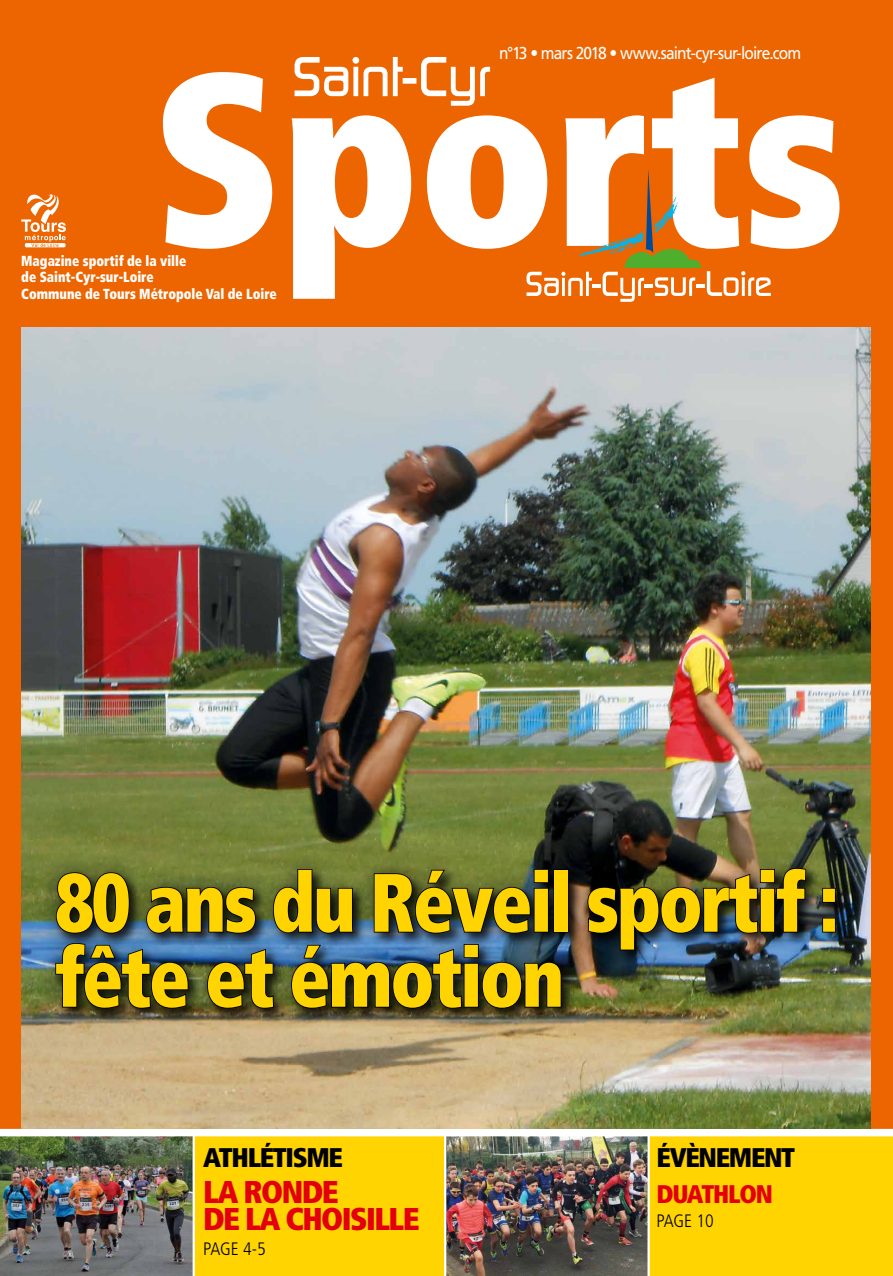
<style>
.page{position:relative;width:893px;height:1276px;background:#fff}
.page>*{position:absolute;margin:0;border:0;box-sizing:border-box;transform-origin:0 0}
.t1{font:900 condensed 244.8px "Frutiger";letter-spacing:-.005em;color:#fff;scale:.95 1}
.t2{font:900 condensed 82.5px/75px "Frutiger";letter-spacing:-.03em;color:#ffd400;scale:.9 1}
.t3{font:900 condensed 31.5px/27px "Frutiger";letter-spacing:-.05em;color:#e3000b}
.t4{font:900 condensed 27px "Frutiger";letter-spacing:-.05em;color:#000}
.t5{font:900 condensed 25.5px "Frutiger";letter-spacing:-.05em;color:#e3000b}
.t6{font:300 condensed 18px "Frutiger";letter-spacing:-.02em;color:#000}
.t7{font:17.25px "Frutiger";letter-spacing:-.055em;color:#fff;scale:.9 1}
.t8{font:900 condensed 14.55px/16.5px "Frutiger";color:#fff;scale:.9 1}
</style>
<div class="page">
<div style="left:0;top:0;width:893px;height:1129px;background:#ec6500"></div>
<div style="left:0;top:1133px;width:893px;height:143px;background:#ffd400"></div>
<img style="left:444px;top:1136px;width:206px;height:140px">
<svg style="left:526px;top:169px;width:245px;height:133px;background:#e27116"></svg>
<img style="left:0;top:1136px;width:195px;height:140px">
<svg style="left:295px;top:57px;width:195px;height:49px"></svg>
<div style="left:0;top:1129px;width:893px;height:7px;background:#fff"></div>
<img style="left:21px;top:327px;width:849px;height:802px">
<div style="left:36px;top:848px;width:819px;height:180px;background:#000;opacity:.5"></div>
<svg style="left:55px;top:871px;width:75px;height:63px;background:#222918"></svg>
<svg style="left:145px;top:886px;width:112px;height:48px;background:#22291b"></svg>
<svg style="left:272px;top:868px;width:82px;height:66px;background:#313a20"></svg>
<svg style="left:373px;top:868px;width:177px;height:66px;background:#2d3622"></svg>
<div style="left:553px;top:869px;width:15px;height:63px;border:2px solid #000"></div>
<img style="left:587px;top:867px;width:220px;height:84px">
<svg style="left:821px;top:887px;width:16px;height:46px"></svg>
<svg style="left:54px;top:942px;width:135px;height:67px;background:#263536"></svg>
<svg style="left:206px;top:947px;width:69px;height:62px;background:#263532"></svg>
<svg style="left:290px;top:943px;width:272px;height:66px;background:#283738"></svg>
<svg style="left:21px;top:194px;width:45px;height:53px"></svg>
<p class="t7" style="left:499px;top:43px;width:337px">n°13 • mars 2018 • www.saint-cyr-sur-loire.com</p>
<h1 class="t1" style="left:153px;top:11px;width:731px">Sports</h1>
<p class="t8" style="left:21px;top:252px;width:185px">Magazine sportif de la ville de Saint-Cyr-sur-Loire</p>
<p class="t8" style="left:21px;top:285px;width:285px">Commune de Tours Métropole Val de Loire</p>
<h2 class="t2" style="left:55px;top:865px;width:872px">80 ans du Réveil sportif : fête et émotion</h2>
<h3 class="t4" style="left:203px;top:1141px;width:141px">ATHLÉTISME</h3>
<h3 class="t3" style="left:203px;top:1178px;width:218px">LA RONDE<br>DE LA CHOISILLE</h3>
<p class="t6" style="left:203px;top:1239px;width:64px">PAGE 4-5</p>
<h3 class="t4" style="left:657px;top:1141px;width:140px">ÉVÈNEMENT</h3>
<h3 class="t5" style="left:657px;top:1178px;width:118px">DUATHLON</h3>
<p class="t6" style="left:657px;top:1210px;width:59px">PAGE 10</p>
</div>
